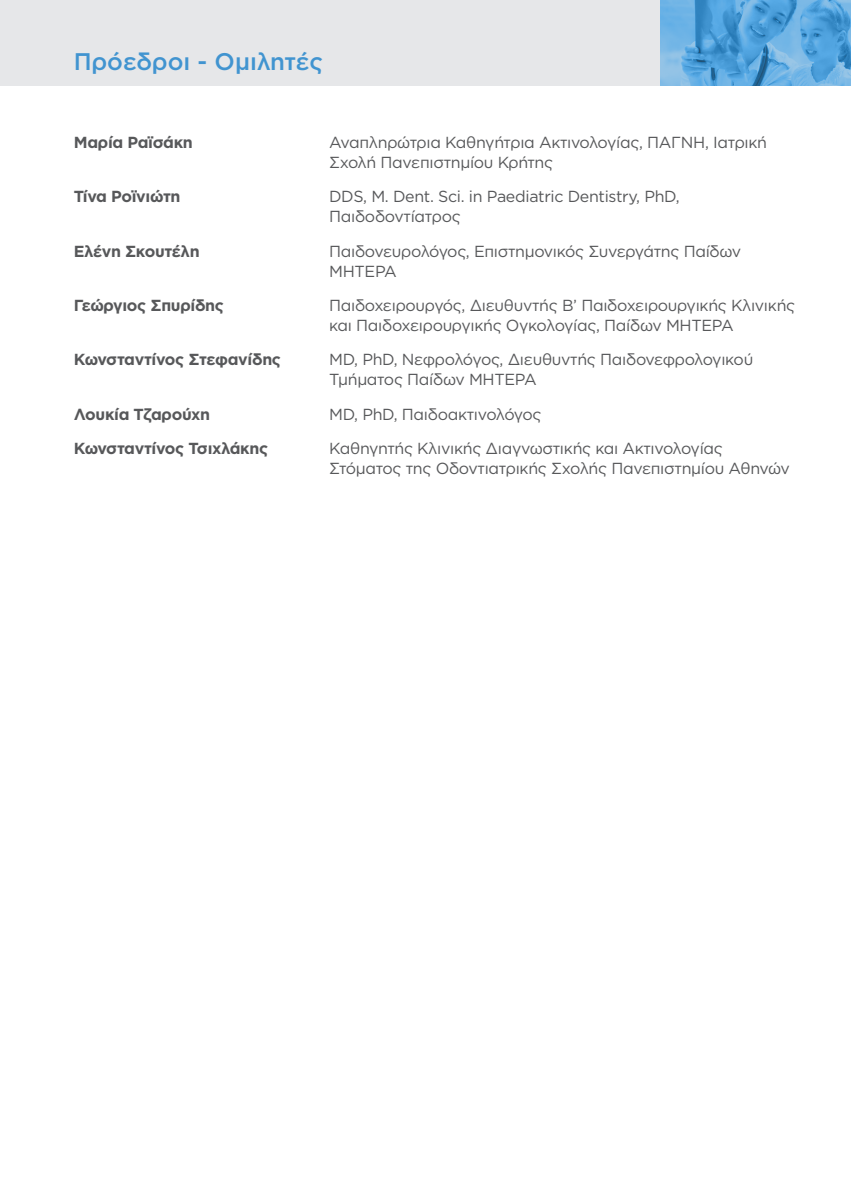
<style>
.page{position:relative;width:851px;height:1191px;background:#fff}
.page>*{position:absolute;margin:0;border:0;box-sizing:border-box;transform-origin:0 0}
.t1{font:500 24px "Gotham Greek";color:#4194d0}
.t2{font:16px/20px "Gotham Greek";letter-spacing:-.02em;color:#57585a}
.t3{font:700 16px "Gotham Greek";letter-spacing:-.02em;color:#57585a}
</style>
<div class="page">
<div style="left:0;top:0;width:850px;height:85px;background:#e6e7e9"></div>
<img style="left:660px;top:0;width:190px;height:85px">
<h1 class="t1" style="left:74px;top:48px;width:251px">Πρόεδροι - Ομιλητές</h1>
<p class="t3" style="left:74px;top:133px;width:120px">Μαρία Ραϊσάκη</p>
<p class="t2" style="left:329px;top:132px;width:439px">Αναπληρώτρια Καθηγήτρια Ακτινολογίας, ΠΑΓΝΗ, Ιατρική<br>Σχολή Πανεπιστημίου Κρήτης</p>
<p class="t3" style="left:74px;top:187px;width:108px">Τίνα Ροϊνιώτη</p>
<p class="t2" style="left:329px;top:186px;width:352px">DDS, M. Dent. Sci. in Paediatric Dentistry, PhD,<br>Παιδοδοντίατρος</p>
<p class="t3" style="left:74px;top:242px;width:127px">Ελένη Σκουτέλη</p>
<p class="t2" style="left:329px;top:241px;width:413px">Παιδονευρολόγος, Επιστημονικός Συνεργάτης Παίδων<br>ΜΗΤΕΡΑ</p>
<p class="t3" style="left:74px;top:296px;width:152px">Γεώργιος Σπυρίδης</p>
<p class="t2" style="left:329px;top:295px;width:467px">Παιδοχειρουργός, Διευθυντής Β’ Παιδοχειρουργικής Κλινικής και Παιδοχειρουργικής Ογκολογίας, Παίδων ΜΗΤΕΡΑ</p>
<p class="t3" style="left:74px;top:350px;width:209px">Κωνσταντίνος Στεφανίδης</p>
<p class="t2" style="left:329px;top:349px;width:425px">MD, PhD, Νεφρολόγος, Διευθυντής Παιδονεφρολογικού<br>Τμήματος Παίδων ΜΗΤΕΡΑ</p>
<p class="t3" style="left:74px;top:405px;width:138px">Λουκία Τζαρούχη</p>
<p class="t2" style="left:329px;top:404px;width:214px">MD, PhD, Παιδοακτινολόγος</p>
<p class="t3" style="left:74px;top:439px;width:196px">Κωνσταντίνος Τσιχλάκης</p>
<p class="t2" style="left:329px;top:438px;width:462px">Καθηγητής Κλινικής Διαγνωστικής και Ακτινολογίας<br>Στόματος της Οδοντιατρικής Σχολής Πανεπιστημίου Αθηνών</p>
</div>
